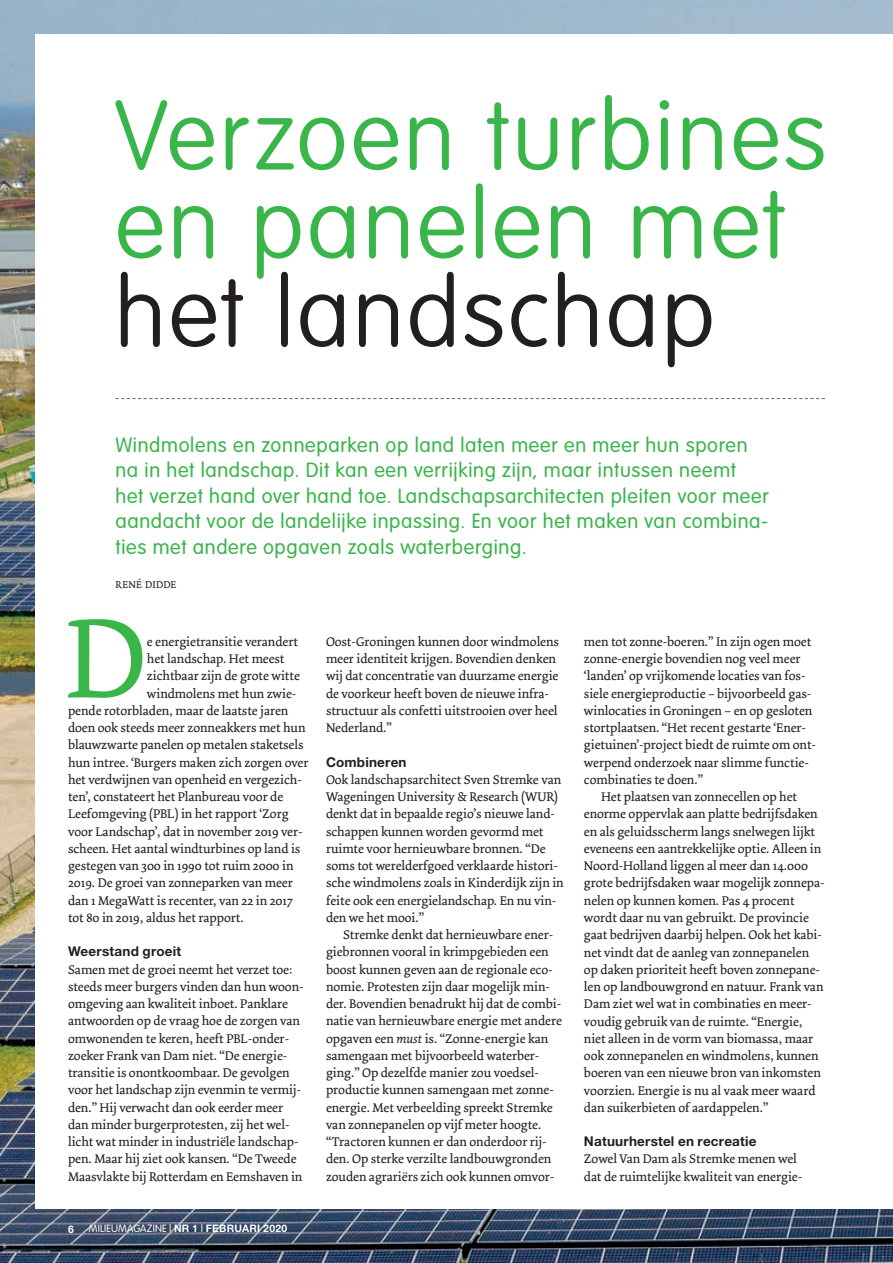
<style>
.page{position:relative;width:893px;height:1263px;background:#fff}
.page>*{position:absolute;margin:0;border:0;box-sizing:border-box;transform-origin:0 0}
.t1{font:119.1px "Dolly";color:#3ab54a}
.t2{font:100 96.6px/88.3px "VAG Rounded";letter-spacing:.025em;color:#3ab54a}
.t3{font:100 96.6px "VAG Rounded";letter-spacing:.025em;color:#231f20}
.t4{font:300 20.25px/25.5px "VAG Rounded";letter-spacing:.03em;color:#3ab54a}
.t5{font:700 13.5px "Helvetica Neue LT Std";letter-spacing:.015em;color:#231f20}
.t6{font:13.2px/17.2px "Dolly";letter-spacing:-.005em;color:#231f20}
.t7{font:10.5px "Dolly Small Caps";letter-spacing:.025em;color:#231f20}
.t8{font:700 10.5px "Helvetica Neue LT Std";color:#fff}
.t9{font:300 10.35px "VAG Rounded";letter-spacing:.02em;color:#fff}
.s1{font-family:"Helvetica Neue LT Std";font-weight:700}
.s2{font-style:italic}
</style>
<div class="page">
<img style="left:0;top:0;width:893px;height:1263px">
<div style="left:35px;top:603px;width:858px;height:606px;background:#fff"></div>
<div style="left:35px;top:34px;width:858px;height:1147px;background:#fff"></div>
<svg style="left:116px;top:398px;width:709px;height:1px"></svg>
<h2 class="t2" style="left:114px;top:91px;width:714px">Verzoen turbines en panelen met</h2>
<h2 class="t3" style="left:114px;top:257px;width:602px">het landschap</h2>
<p class="t4" style="left:116px;top:432px;width:655px">Windmolens en zonneparken op land laten meer en meer hun sporen na in het landschap. Dit kan een verrijking zijn, maar intussen neemt het verzet hand over hand toe. Landschapsarchitecten pleiten voor meer aandacht voor de landelijke inpassing. En voor het maken van combina&shy;ties met andere opgaven zoals waterberging.</p>
<p class="t7" style="left:116px;top:578px;width:62px">RENÉ DIDDE</p>
<h1 class="t1" style="left:65px;top:588px;width:84px">D</h1>
<p class="t6" style="left:147px;top:633px;width:152px">e energietransitie verandert</p>
<p class="t6" style="left:147px;top:650px;width:139px">het landschap. Het meest</p>
<p class="t6" style="left:147px;top:668px;width:154px">zichtbaar zijn de grote witte</p>
<p class="t6" style="left:147px;top:685px;width:151px">windmolens met hun zwie-</p>
<p class="t6" style="left:68px;top:702px;width:222px">pende rotorbladen, maar de laatste jaren</p>
<p class="t6" style="left:68px;top:719px;width:239px">doen ook steeds meer zonneakkers met hun</p>
<p class="t6" style="left:68px;top:737px;width:237px">blauwzwarte panelen op metalen staketsels</p>
<p class="t6" style="left:68px;top:754px;width:242px">hun intree. ‘Burgers maken zich zorgen over</p>
<p class="t6" style="left:68px;top:771px;width:235px">het verdwijnen van openheid en vergezich-</p>
<p class="t6" style="left:68px;top:788px;width:217px">ten’, constateert het Planbureau voor de</p>
<p class="t6" style="left:68px;top:806px;width:222px">Leefomgeving (PBL) in het rapport ‘Zorg</p>
<p class="t6" style="left:68px;top:823px;width:236px">voor Landschap’, dat in november 2019 ver-</p>
<p class="t6" style="left:68px;top:840px;width:234px">scheen. Het aantal windturbines op land is</p>
<p class="t6" style="left:68px;top:857px;width:227px">gestegen van 300 in 1990 tot ruim 2000 in</p>
<p class="t6" style="left:68px;top:875px;width:226px">2019. De groei van zonneparken van meer</p>
<p class="t6" style="left:68px;top:892px;width:226px">dan 1 MegaWatt is recenter, van 22 in 2017</p>
<p class="t6" style="left:68px;top:909px;width:177px">tot 80 in 2019, aldus het rapport.</p>
<p class="t5" style="left:68px;top:943px;width:115px">Weerstand groeit</p>
<p class="t6" style="left:68px;top:961px;width:237px">Samen met de groei neemt het verzet toe: steeds meer burgers vinden dan hun woon&shy;omgeving aan kwaliteit inboet. Panklare antwoorden op de vraag hoe de zorgen van omwonenden te keren, heeft PBL-onder&shy;zoeker Frank van Dam niet. “De energie&shy;transitie is onontkoombaar. De gevolgen voor het landschap zijn evenmin te vermij&shy;den.” Hij verwacht dan ook eerder meer dan minder burgerprotesten, zij het wel&shy;licht wat minder in industriële landschap&shy;pen. Maar hij ziet ook kansen. “De Tweede Maasvlakte bij Rotterdam en Eemshaven in</p>
<p class="t8" style="left:68px;top:1222px;width:7px">6</p>
<p class="t9" style="left:89px;top:1223px;width:200px">MILIEUMAGAZINE | <span class="s1">NR 1</span> | <span class="s1">FEBRUARI 2020</span></p>
<p class="t6" style="left:326px;top:633px;width:234px">Oost-Groningen kunnen door windmolens meer identiteit krijgen. Bovendien denken wij dat concentratie van duurzame energie de voorkeur heeft boven de nieuwe infra&shy;structuur als confetti uitstrooien over heel Nederland.”</p>
<p class="t5" style="left:326px;top:753px;width:82px">Combineren</p>
<p class="t6" style="left:326px;top:771px;width:239px">Ook landschapsarchitect Sven Stremke van Wageningen University &amp; Research (WUR) denkt dat in bepaalde regio’s nieuwe land&shy;schappen kunnen worden gevormd met ruimte voor hernieuwbare bronnen. “De soms tot werelderfgoed verklaarde histori&shy;sche windmolens zoals in Kinderdijk zijn in feite ook een energielandschap. En nu vin&shy;den we het mooi.”</p>
<p class="t6" style="left:326px;top:926px;width:237px;text-indent:17px">Stremke denkt dat hernieuwbare ener&shy;giebronnen vooral in krimpgebieden een boost kunnen geven aan de regionale eco&shy;nomie. Protesten zijn daar mogelijk min&shy;der. Bovendien benadrukt hij dat de combi&shy;natie van hernieuwbare energie met andere opgaven een <span class="s2">must</span> is. “Zonne-energie kan samengaan met bijvoorbeeld waterber&shy;ging.” Op dezelfde manier zou voedsel&shy;productie kunnen samengaan met zonne&shy;energie. Met verbeelding spreekt Stremke van zonnepanelen op vijf meter hoogte. “Tractoren kunnen er dan onderdoor rij&shy;den. Op sterke verzilte landbouwgronden zouden agrariërs zich ook kunnen omvor-</p>
<p class="t6" style="left:584px;top:633px;width:233px">men tot zonne-boeren.” In zijn ogen moet zonne-energie bovendien nog veel meer ‘landen’ op vrijkomende locaties van fos&shy;siele energieproductie – bijvoorbeeld gas&shy;winlocaties in Groningen – en op gesloten stortplaatsen. “Het recent gestarte ‘Ener&shy;gietuinen’-project biedt de ruimte om ont&shy;werpend onderzoek naar slimme functie&shy;combinaties te doen.”</p>
<p class="t6" style="left:584px;top:788px;width:242px;text-indent:17px">Het plaatsen van zonnecellen op het enorme oppervlak aan platte bedrijfsdaken en als geluidsscherm langs snelwegen lijkt eveneens een aantrekkelijke optie. Alleen in Noord-Holland liggen al meer dan 14.000 grote bedrijfsdaken waar mogelijk zonnepa&shy;nelen op kunnen komen. Pas 4 procent wordt daar nu van gebruikt. De provincie gaat bedrijven daarbij helpen. Ook het kabi&shy;net vindt dat de aanleg van zonnepanelen op daken prioriteit heeft boven zonnepane&shy;len op landbouwgrond en natuur. Frank van Dam ziet wel wat in combinaties en meer&shy;voudig gebruik van de ruimte. “Energie, niet alleen in de vorm van biomassa, maar ook zonnepanelen en windmolens, kunnen boeren van een nieuwe bron van inkomsten voorzien. Energie is nu al vaak meer waard dan suikerbieten of aardappelen.”</p>
<p class="t5" style="left:584px;top:1133px;width:174px">Natuurherstel en recreatie</p>
<p class="t6" style="left:584px;top:1151px;width:220px">Zowel Van Dam als Stremke menen wel dat de ruimtelijke kwaliteit van energie-</p>
</div>
